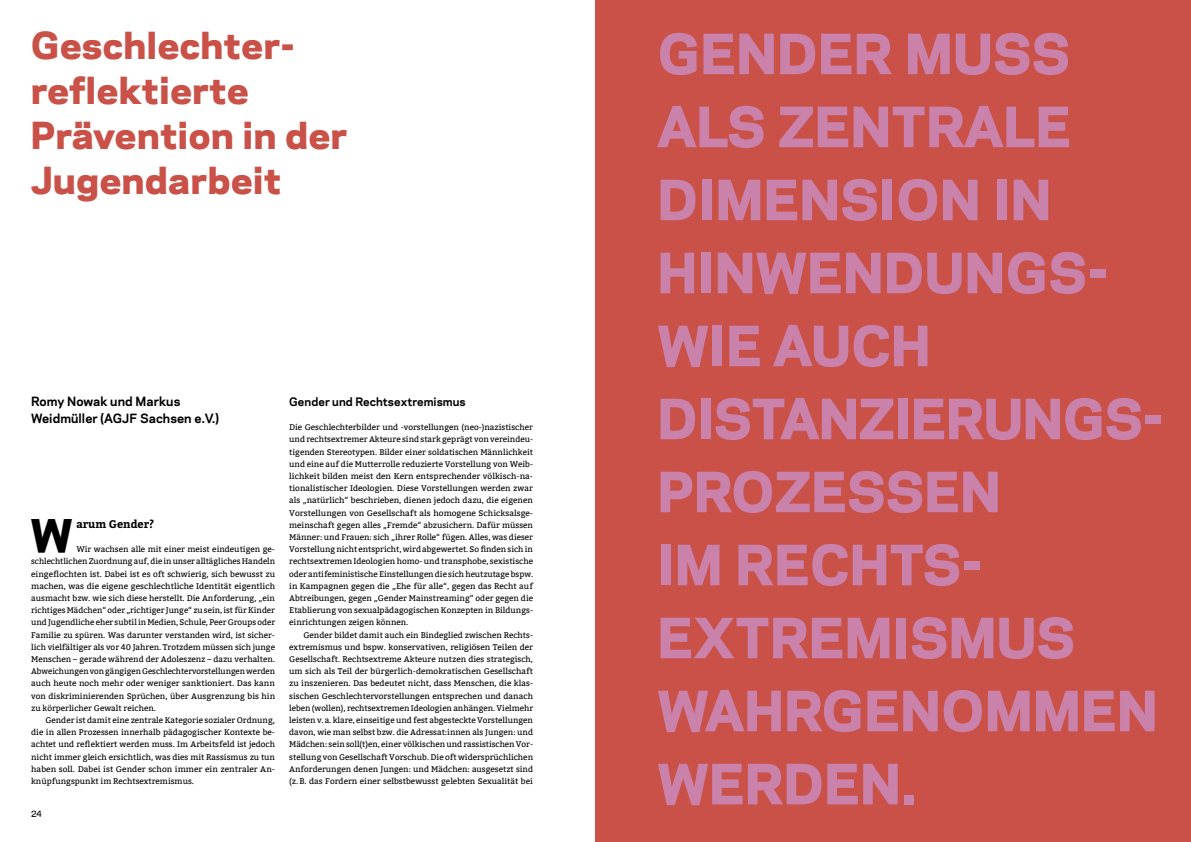
<style>
.page{position:relative;width:1191px;height:842px;background:#fff}
.page>*{position:absolute;margin:0;border:0;box-sizing:border-box;transform-origin:0 0}
.t1{font:800 52px/73px "Galaxie Polaris";letter-spacing:.02em;color:#ca81aa}
.t2{font:800 42.3px "Galaxie Polaris";color:#000}
.t3{font:800 35px/45px "Galaxie Polaris";letter-spacing:.02em;color:#c95148}
.t4{font:700 12px/17px "Galaxie Polaris";letter-spacing:.005em;color:#000}
.t5{font:700 11px "Galaxie Polaris";letter-spacing:.005em;color:#000}
.t6{font:700 11px "Bitter";color:#000}
.t7{font:8.2px/12.2px "Bitter";color:#000;text-align:justify}
.t8{font:8px "Good Sans";color:#000}
</style>
<div class="page">
<div style="left:595px;top:0;width:596px;height:842px;background:#c95148"></div>
<h3 class="t3" style="left:31px;top:21px;width:317px">Geschlechter&shy;reflektierte<br>Prävention in der<br>Jugendarbeit</h3>
<h3 class="t4" style="left:31px;top:392px;width:189px">Romy Nowak und Markus<br>Weidmüller (AGJF Sachsen e.V.)</h3>
<h2 class="t2" style="left:31px;top:504px;width:43px">W</h2>
<h3 class="t6" style="left:76px;top:517px;width:79px">arum Gender?</h3>
<p class="t7" style="left:31px;top:543px;width:245px;text-indent:45px">Wir wachsen alle mit einer meist eindeutigen ge&shy;schlechtlichen Zuordnung auf, die in unser alltägliches Handeln eingeflochten ist. Dabei ist es oft schwierig, sich bewusst zu machen, was die eigene geschlechtliche Identität eigentlich ausmacht bzw. wie sich diese herstellt. Die Anforderung, „ein richtiges Mädchen“ oder „richtiger Junge“ zu sein, ist für Kinder und Jugendliche eher subtil in Medien, Schule, Peer Groups oder Familie zu spüren. Was darunter verstanden wird, ist sicher&shy;lich vielfältiger als vor 40 Jahren. Trotzdem müssen sich junge Menschen – gerade während der Adoleszenz – dazu verhalten.<br>Abweichungen von gängigen Geschlechtervorstellungen werden auch heute noch mehr oder weniger sanktioniert. Das kann von diskriminierenden Sprüchen, über Ausgrenzung bis hin zu körperlicher Gewalt reichen.</p>
<p class="t7" style="left:31px;top:714px;width:245px;text-indent:14px">Gender ist damit eine zentrale Kategorie sozialer Ordnung, die in allen Prozessen innerhalb pädagogischer Kontexte be&shy;achtet und reflektiert werden muss. Im Arbeitsfeld ist jedoch nicht immer gleich ersichtlich, was dies mit Rassismus zu tun haben soll. Dabei ist Gender schon immer ein zentraler An&shy;knüpfungspunkt im Rechtsextremismus.</p>
<p class="t8" style="left:31px;top:808px;width:12px">24</p>
<h3 class="t5" style="left:289px;top:393px;width:178px">Gender und Rechtsextremismus</h3>
<p class="t7" style="left:289px;top:421px;width:245px">Die Geschlechterbilder und -vorstellungen (neo-)nazistischer und rechtsextremer Akteure sind stark geprägt von vereindeu&shy;tigenden Stereotypen. Bilder einer soldatischen Männlichkeit und eine auf die Mutterrolle reduzierte Vorstellung von Weib&shy;lichkeit bilden meist den Kern entsprechender völkisch-na&shy;tionalistischer Ideologien. Diese Vorstellungen werden zwar als „natürlich“ beschrieben, dienen jedoch dazu, die eigenen Vorstellungen von Gesellschaft als homogene Schicksalsge&shy;meinschaft gegen alles „Fremde“ abzusichern. Dafür müssen Männer: und Frauen: sich „ihrer Rolle“ fügen. Alles, was dieser Vorstellung nicht entspricht, wird abgewertet. So finden sich in rechtsextremen Ideologien homo- und transphobe, sexistische oder antifeministische Einstellungen die sich heutzutage bspw. in Kampagnen gegen die „Ehe für alle“, gegen das Recht auf Abtreibungen, gegen „Gender Mainstreaming“ oder gegen die Etablierung von sexualpädagogischen Konzepten in Bildungs&shy;einrichtungen zeigen können.</p>
<p class="t7" style="left:289px;top:629px;width:245px;text-indent:14px">Gender bildet damit auch ein Bindeglied zwischen Rechts&shy;extremismus und bspw. konservativen, religiösen Teilen der Gesellschaft. Rechtsextreme Akteure nutzen dies strategisch, um sich als Teil der bürgerlich-demokratischen Gesellschaft zu inszenieren. Das bedeutet nicht, dass Menschen, die klas&shy;sischen Geschlechtervorstellungen entsprechen und danach leben (wollen), rechtsextremen Ideologien anhängen. Vielmehr leisten v.a. klare, einseitige und fest abgesteckte Vorstellungen davon, wie man selbst bzw. die Adressat:innen als Jungen: und Mädchen: sein soll(t)en, einer völkischen und rassistischen Vor&shy;stellung von Gesellschaft Vorschub. Die oft widersprüchlichen Anforderungen denen Jungen: und Mädchen: ausgesetzt sind (z.B. das Fordern einer selbstbewusst gelebten Sexualität bei</p>
<h1 class="t1" style="left:658px;top:14px;width:506px">GENDER MUSS<br>ALS ZENTRALE<br>DIMENSION IN<br>HINWENDUNGS-<br>WIE AUCH<br>DISTANZIERUNGS-<br>PROZESSEN<br>IM RECHTS-<br>EXTREMISMUS<br>WAHRGENOMMEN<br>WERDEN.</h1>
</div>
